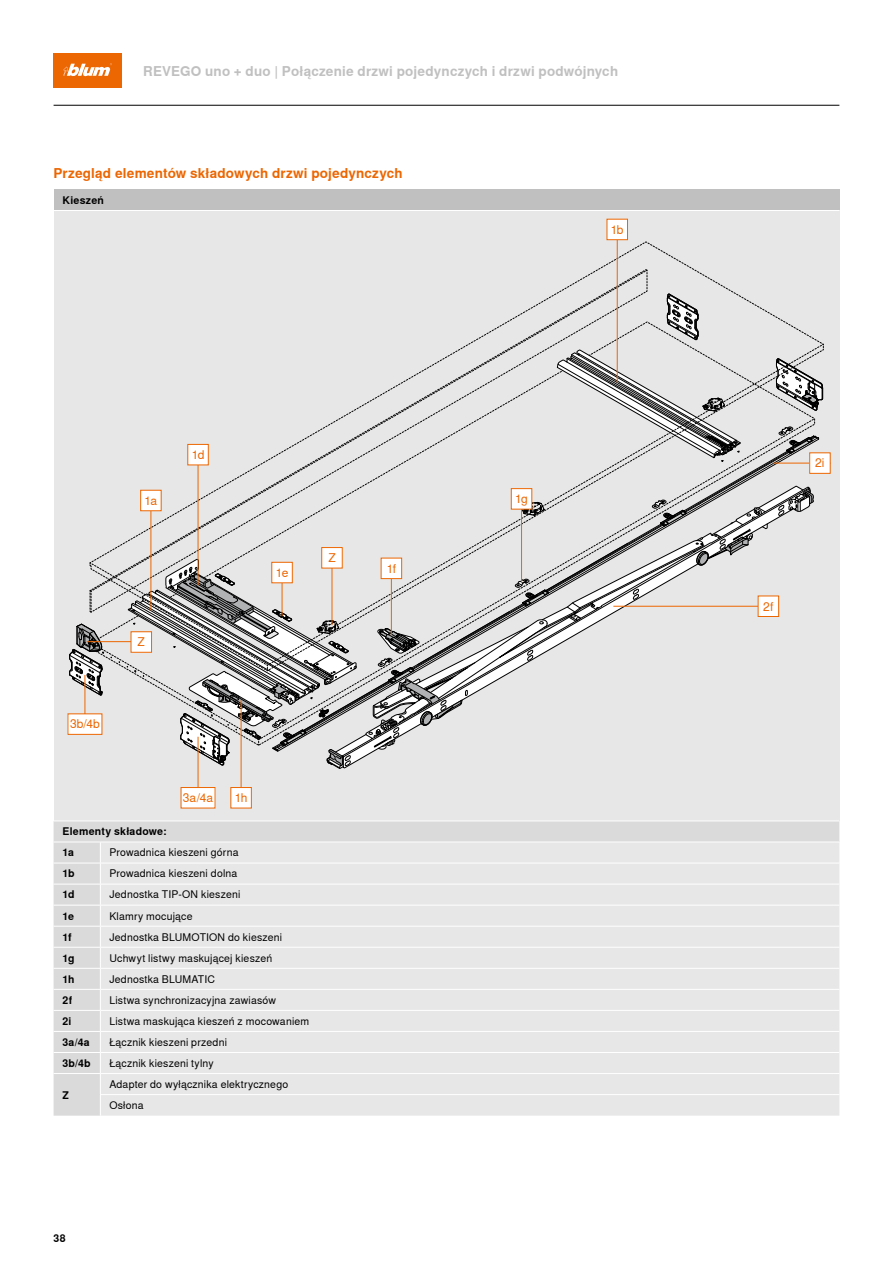
<style>
.page{position:relative;width:893px;height:1263px;background:#fff}
.page>*{position:absolute;margin:0;border:0;box-sizing:border-box;transform-origin:0 0}
._09_Tech_Head_33K_Bold_Left{font:700 13.5px "Nimbus Sans Global";letter-spacing:.01em;color:#c0c0c1}
._09_Tech_Subhead_Orange_Bold{font:700 13.5px "Nimbus Sans Global";letter-spacing:.015em;color:#ec6602}
._10_Copy_Orange{font:12px "Nimbus Sans Global";letter-spacing:-.05em;color:#ec6602}
._07_Table_Copy_Black_Regular_Left{font:10.5px "Nimbus Sans Global";letter-spacing:.02em;color:#000}
._07_Table_Head_Black_Bold_Left{font:700 10.5px "Nimbus Sans Global";letter-spacing:.025em;color:#000}
</style>
<div class="page">
<div style="left:54px;top:54px;width:68px;height:34px;background:#ec6602"></div>
<svg style="left:63px;top:63px;width:49px;height:13px"></svg>
<div style="left:54px;top:189px;width:785px;height:21px;background:#c0c0c1"></div>
<div style="left:54px;top:210px;width:785px;height:611px;background:#e7e7e7"></div>
<svg style="left:69px;top:241px;width:755px;height:527px"></svg>
<hr style="left:85px;top:675px;width:1px;height:52px;background:#ec6602">
<div style="left:68px;top:714px;width:34px;height:20px;background:#fff"></div>
<div style="left:68px;top:714px;width:34px;height:21px;border:1px solid #ec6602"></div>
<hr style="left:198px;top:737px;width:1px;height:66px;background:#ec6602">
<div style="left:181px;top:787px;width:34px;height:21px;background:#fff"></div>
<div style="left:181px;top:787px;width:34px;height:21px;border:1px solid #ec6602"></div>
<hr style="left:241px;top:700px;width:1px;height:100px;background:#ec6602">
<div style="left:231px;top:787px;width:20px;height:21px;background:#fff"></div>
<div style="left:231px;top:787px;width:21px;height:21px;border:1px solid #ec6602"></div>
<hr style="left:617px;top:229px;width:1px;height:154px;background:#ec6602">
<div style="left:607px;top:219px;width:20px;height:21px;background:#fff"></div>
<div style="left:607px;top:219px;width:21px;height:21px;border:1px solid #ec6602"></div>
<hr style="left:282px;top:572px;width:1px;height:44px;background:#ec6602">
<div style="left:272px;top:562px;width:20px;height:21px;background:#fff"></div>
<div style="left:272px;top:562px;width:21px;height:21px;border:1px solid #ec6602"></div>
<hr style="left:391px;top:568px;width:1px;height:68px;background:#ec6602">
<div style="left:381px;top:558px;width:21px;height:21px;background:#fff"></div>
<div style="left:381px;top:558px;width:21px;height:21px;border:1px solid #ec6602"></div>
<hr style="left:332px;top:558px;width:1px;height:67px;background:#ec6602">
<div style="left:322px;top:547px;width:20px;height:21px;background:#fff"></div>
<div style="left:321px;top:547px;width:21px;height:21px;border:1px solid #ec6602"></div>
<hr style="left:773px;top:463px;width:57px;height:1px;background:#ec6602">
<div style="left:810px;top:453px;width:20px;height:20px;background:#fff"></div>
<div style="left:809px;top:453px;width:21px;height:21px;border:1px solid #ec6602"></div>
<hr style="left:613px;top:606px;width:166px;height:1px;background:#ec6602">
<div style="left:758px;top:596px;width:21px;height:20px;background:#fff"></div>
<div style="left:758px;top:596px;width:21px;height:21px;border:1px solid #ec6602"></div>
<hr style="left:521px;top:499px;width:1px;height:84px;background:#ec6602">
<div style="left:511px;top:489px;width:21px;height:20px;background:#fff"></div>
<div style="left:511px;top:488px;width:21px;height:21px;border:1px solid #ec6602"></div>
<hr style="left:198px;top:455px;width:1px;height:130px;background:#ec6602">
<div style="left:188px;top:444px;width:20px;height:21px;background:#fff"></div>
<div style="left:188px;top:444px;width:21px;height:21px;border:1px solid #ec6602"></div>
<hr style="left:151px;top:500px;width:1px;height:110px;background:#ec6602">
<div style="left:141px;top:490px;width:20px;height:21px;background:#fff"></div>
<div style="left:140px;top:490px;width:21px;height:21px;border:1px solid #ec6602"></div>
<hr style="left:87px;top:641px;width:56px;height:1px;background:#ec6602">
<div style="left:131px;top:632px;width:21px;height:20px;background:#fff"></div>
<div style="left:131px;top:631px;width:21px;height:21px;border:1px solid #ec6602"></div>
<div style="left:54px;top:821px;width:785px;height:295px;background:#dadada"></div>
<div style="left:101px;top:843px;width:738px;height:273px;background:#e7e7e7"></div>
<hr style="left:100px;top:1094px;width:739px;height:1px;background:#fff">
<hr style="left:54px;top:842px;width:46px;height:1px;background:#fff">
<hr style="left:100px;top:842px;width:739px;height:1px;background:#fff">
<hr style="left:54px;top:863px;width:46px;height:1px;background:#fff">
<hr style="left:100px;top:863px;width:739px;height:1px;background:#fff">
<hr style="left:54px;top:884px;width:46px;height:1px;background:#fff">
<hr style="left:100px;top:884px;width:739px;height:1px;background:#fff">
<hr style="left:54px;top:905px;width:46px;height:1px;background:#fff">
<hr style="left:100px;top:905px;width:739px;height:1px;background:#fff">
<hr style="left:54px;top:926px;width:46px;height:1px;background:#fff">
<hr style="left:100px;top:926px;width:739px;height:1px;background:#fff">
<hr style="left:54px;top:947px;width:46px;height:1px;background:#fff">
<hr style="left:100px;top:947px;width:739px;height:1px;background:#fff">
<hr style="left:54px;top:968px;width:46px;height:1px;background:#fff">
<hr style="left:100px;top:968px;width:739px;height:1px;background:#fff">
<hr style="left:54px;top:989px;width:46px;height:1px;background:#fff">
<hr style="left:100px;top:989px;width:739px;height:1px;background:#fff">
<hr style="left:54px;top:1010px;width:46px;height:1px;background:#fff">
<hr style="left:100px;top:1010px;width:739px;height:1px;background:#fff">
<hr style="left:54px;top:1031px;width:46px;height:1px;background:#fff">
<hr style="left:100px;top:1031px;width:739px;height:1px;background:#fff">
<hr style="left:54px;top:1052px;width:46px;height:1px;background:#fff">
<hr style="left:100px;top:1052px;width:739px;height:1px;background:#fff">
<hr style="left:54px;top:1073px;width:46px;height:1px;background:#fff">
<hr style="left:100px;top:1073px;width:739px;height:1px;background:#fff">
<svg style="left:100px;top:843px;width:1px;height:273px"></svg>
<hr style="left:54px;top:105px;width:785px;height:1px;background:#000">
<hr style="left:54px;top:210px;width:785px;height:1px;background:#fff">
<hr style="left:54px;top:820px;width:785px;height:1px;background:#fff">
<p class="_09_Tech_Head_33K_Bold_Left" style="left:143px;top:63px;width:476px">REVEGO uno + duo | Połączenie drzwi pojedynczych i drzwi podwójnych</p>
<p class="_09_Tech_Subhead_Orange_Bold" style="left:54px;top:166px;width:351px">Przegląd elementów składowych drzwi pojedynczych</p>
<p class="_07_Table_Head_Black_Bold_Left" style="left:63px;top:194px;width:43px">Kieszeń</p>
<p class="_10_Copy_Orange" style="left:145px;top:494px;width:14px">1a</p>
<p class="_10_Copy_Orange" style="left:192px;top:448px;width:14px">1d</p>
<p class="_10_Copy_Orange" style="left:138px;top:635px;width:9px">Z</p>
<p class="_10_Copy_Orange" style="left:276px;top:566px;width:14px">1e</p>
<p class="_10_Copy_Orange" style="left:328px;top:551px;width:9px">Z</p>
<p class="_10_Copy_Orange" style="left:70px;top:717px;width:31px">3b/4b</p>
<p class="_10_Copy_Orange" style="left:183px;top:791px;width:32px">3a/4a</p>
<p class="_10_Copy_Orange" style="left:235px;top:791px;width:14px">1h</p>
<p class="_07_Table_Head_Black_Bold_Left" style="left:63px;top:825px;width:106px">Elementy składowe:</p>
<p class="_07_Table_Copy_Black_Regular_Left" style="left:109px;top:846px;width:131px">Prowadnica kieszeni górna</p>
<p class="_07_Table_Head_Black_Bold_Left" style="left:63px;top:846px;width:13px">1a</p>
<p class="_07_Table_Head_Black_Bold_Left" style="left:63px;top:868px;width:14px">1b</p>
<p class="_07_Table_Head_Black_Bold_Left" style="left:63px;top:889px;width:14px">1d</p>
<p class="_07_Table_Head_Black_Bold_Left" style="left:63px;top:910px;width:13px">1e</p>
<p class="_07_Table_Head_Black_Bold_Left" style="left:63px;top:931px;width:11px">1f</p>
<p class="_07_Table_Head_Black_Bold_Left" style="left:63px;top:952px;width:14px">1g</p>
<p class="_07_Table_Head_Black_Bold_Left" style="left:63px;top:973px;width:13px">1h</p>
<p class="_07_Table_Head_Black_Bold_Left" style="left:63px;top:994px;width:11px">2f</p>
<p class="_07_Table_Head_Black_Bold_Left" style="left:63px;top:1015px;width:11px">2i</p>
<p class="_07_Table_Head_Black_Bold_Left" style="left:63px;top:1036px;width:29px">3a/4a</p>
<p class="_07_Table_Head_Black_Bold_Left" style="left:63px;top:1057px;width:30px">3b/4b</p>
<p class="_07_Table_Head_Black_Bold_Left" style="left:63px;top:1089px;width:8px">Z</p>
<p class="_07_Table_Copy_Black_Regular_Left" style="left:109px;top:868px;width:129px">Prowadnica kieszeni dolna</p>
<p class="_07_Table_Copy_Black_Regular_Left" style="left:109px;top:889px;width:132px">Jednostka TIP-ON kieszeni</p>
<p class="_07_Table_Copy_Black_Regular_Left" style="left:109px;top:910px;width:85px">Klamry mocujące</p>
<p class="_07_Table_Copy_Black_Regular_Left" style="left:109px;top:931px;width:174px">Jednostka BLUMOTION do kieszeni</p>
<p class="_07_Table_Copy_Black_Regular_Left" style="left:109px;top:952px;width:164px">Uchwyt listwy maskującej kieszeń</p>
<p class="_07_Table_Copy_Black_Regular_Left" style="left:109px;top:973px;width:107px">Jednostka BLUMATIC</p>
<p class="_07_Table_Copy_Black_Regular_Left" style="left:109px;top:994px;width:168px">Listwa synchronizacyjna zawiasów</p>
<p class="_07_Table_Copy_Black_Regular_Left" style="left:109px;top:1036px;width:119px">Łącznik kieszeni przedni</p>
<p class="_07_Table_Copy_Black_Regular_Left" style="left:109px;top:1057px;width:106px">Łącznik kieszeni tylny</p>
<p class="_07_Table_Copy_Black_Regular_Left" style="left:109px;top:1078px;width:180px">Adapter do wyłącznika elektrycznego</p>
<p class="_07_Table_Copy_Black_Regular_Left" style="left:109px;top:1099px;width:36px">Osłona</p>
<p class="_07_Table_Copy_Black_Regular_Left" style="left:109px;top:1015px;width:201px">Listwa maskująca kieszeń z mocowaniem</p>
<p class="_07_Table_Head_Black_Bold_Left" style="left:54px;top:1232px;width:14px">38</p>
<p class="_10_Copy_Orange" style="left:387px;top:561px;width:11px">1f</p>
<p class="_10_Copy_Orange" style="left:611px;top:223px;width:14px">1b</p>
<p class="_10_Copy_Orange" style="left:515px;top:492px;width:14px">1g</p>
<p class="_10_Copy_Orange" style="left:815px;top:456px;width:11px">2i</p>
<p class="_10_Copy_Orange" style="left:763px;top:599px;width:12px">2f</p>
</div>
